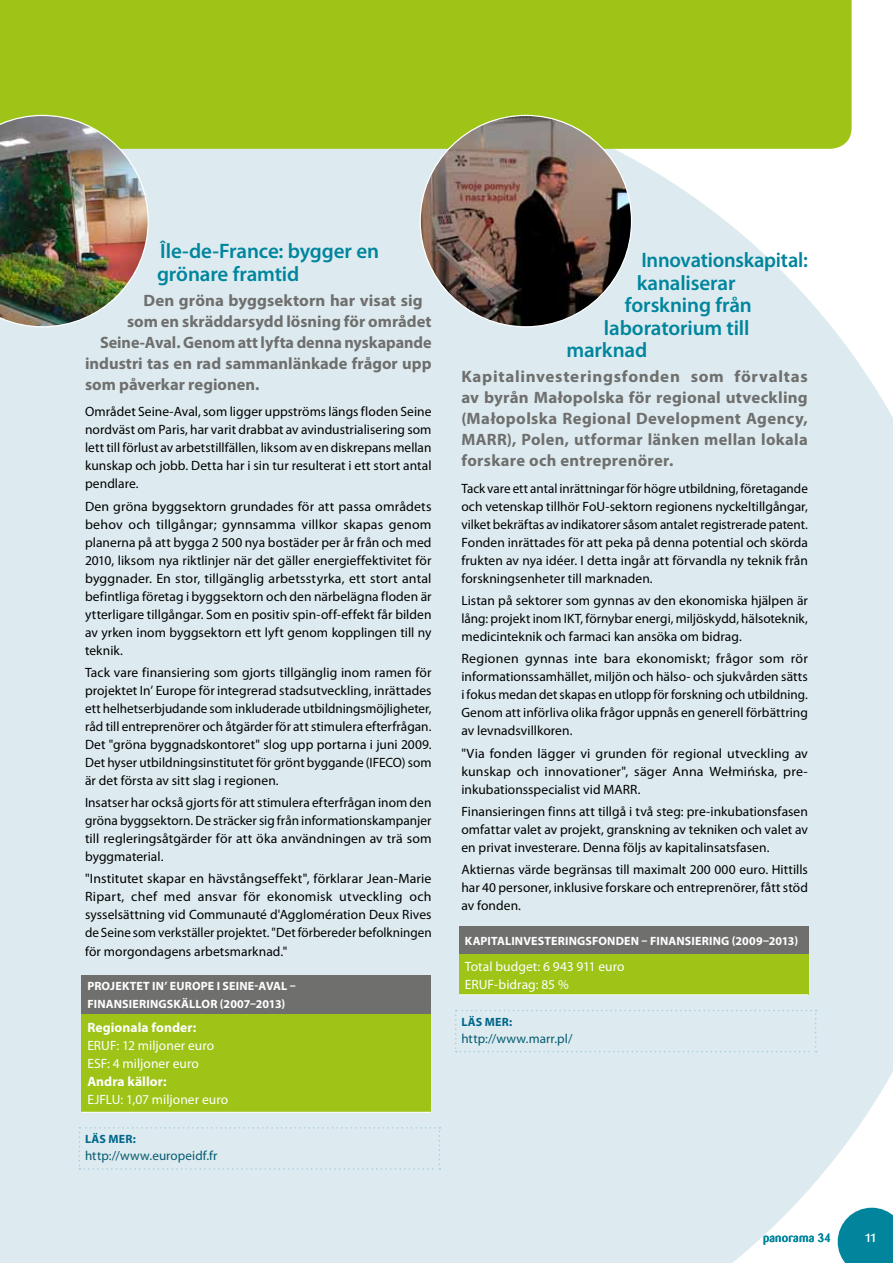
<style>
.page{position:relative;width:893px;height:1263px;background:#fff}
.page>*{position:absolute;margin:0;border:0;box-sizing:border-box;transform-origin:0 0}
.t1{font:600 21px/22.5px "Myriad Pro";letter-spacing:-.01em;color:#00859d}
.t2{font:700 16.5px/21px "Myriad Pro";color:#6f6f6e;text-align:justify}
.t3{font:13.5px/18px "Myriad Pro";letter-spacing:.005em;color:#000;text-align:justify}
.t4{font:13.5px/18px "Myriad Pro";letter-spacing:.005em;color:#fff}
.t5{font:700 13.5px "Myriad Pro";letter-spacing:.01em;color:#fff}
.t6{font:13.2px "Myriad Pro";letter-spacing:.005em;color:#055b70}
.t7{font:700 12px "Myriad Pro";letter-spacing:.015em;color:#fff}
.t8{font:700 12px "Myriad Pro";letter-spacing:.02em;color:#00668a}
.t9{font:500 12px "Barmeno";letter-spacing:.02em;color:#00859d}
.t10{font:500 12px "Barmeno";color:#fff}
</style>
<div class="page">
<div style="left:0;top:149px;width:893px;height:1114px;background:#ddebf0"></div>
<div style="left:0;top:0;width:852px;height:149px;background:#9dc417"></div>
<img style="left:0;top:115px;width:149px;height:212px">
<img style="left:420px;top:115px;width:211px;height:212px;border-radius:106px">
<svg style="left:838px;top:1208px;width:55px;height:55px;background:#1b92a7"></svg>
<div style="left:79px;top:1127px;width:361px;height:43px;background:#ddebf0"></div>
<div style="left:455px;top:1010px;width:362px;height:42px;background:#ddebf0"></div>
<div style="left:81px;top:975px;width:350px;height:39px;background:#6f6f6e"></div>
<div style="left:81px;top:1014px;width:350px;height:98px;background:#9dc417"></div>
<hr style="left:81px;top:1112px;width:350px;height:1px;background:#fff">
<div style="left:459px;top:926px;width:349px;height:29px;background:#6f6f6e"></div>
<div style="left:459px;top:955px;width:349px;height:40px;background:#9dc417"></div>
<hr style="left:459px;top:994px;width:349px;height:1px;background:#fff">
<h1 class="t1" style="left:157px;top:239px;width:224px">Île-de-France: bygger en grönare framtid</h1>
<p class="t2" style="left:144px;top:289px;width:281px">Den gröna byggsektorn har visat sig</p>
<p class="t2" style="left:127px;top:310px;width:306px">som en skräddarsydd lösning för området</p>
<p class="t2" style="left:100px;top:331px;width:333px">Seine-Aval. Genom att lyfta denna nyskapande</p>
<p class="t2" style="left:85px;top:352px;width:348px">industri tas en rad sammanlänkade frågor upp</p>
<p class="t2" style="left:85px;top:373px;width:176px">som påverkar regionen.</p>
<p class="t3" style="left:85px;top:403px;width:348px">Området Seine-Aval, som ligger uppströms längs floden Seine nordväst om Paris, har varit drabbat av avindustrialisering som lett till förlust av arbetstillfällen, liksom av en diskrepans mellan kunskap och jobb. Detta har i sin tur resulterat i ett stort antal pendlare.</p>
<p class="t3" style="left:85px;top:497px;width:348px">Den gröna byggsektorn grundades för att passa områdets behov och tillgångar; gynnsamma villkor skapas genom planerna på att bygga 2 500 nya bostäder per år från och med 2010, liksom nya riktlinjer när det gäller energieffektivitet för byggnader. En stor, tillgänglig arbetsstyrka, ett stort antal befintliga företag i byggsektorn och den närbelägna floden är ytterligare tillgångar. Som en positiv spin-off-effekt får bilden av yrken inom byggsektorn ett lyft genom kopplingen till ny teknik.</p>
<p class="t3" style="left:85px;top:663px;width:348px">Tack vare finansiering som gjorts tillgänglig inom ramen för projektet In’ Europe för integrerad stadsutveckling, inrättades ett helhetserbjudande som inkluderade utbildningsmöjligheter, råd till entreprenörer och åtgärder för att stimulera efterfrågan.<br>Det "gröna byggnadskontoret" slog upp portarna i juni 2009.<br>Det hyser utbildningsinstitutet för grönt byggande (IFECO) som är det första av sitt slag i regionen.</p>
<p class="t3" style="left:85px;top:793px;width:348px">Insatser har också gjorts för att stimulera efterfrågan inom den gröna byggsektorn. De sträcker sig från informationskampanjer till regleringsåtgärder för att öka användningen av trä som byggmaterial.</p>
<p class="t3" style="left:85px;top:870px;width:348px">"Institutet skapar en hävstångseffekt", förklarar Jean-Marie Ripart, chef med ansvar för ekonomisk utveckling och sysselsättning vid Communauté d'Agglomération Deux Rives de Seine som verkställer projektet. "Det förbereder befolkningen för morgondagens arbetsmarknad."</p>
<p class="t7" style="left:87px;top:978px;width:187px">Projektet In’ Europe i Seine-Aval</p>
<p class="t7" style="left:290px;top:978px;width:7px">–</p>
<p class="t7" style="left:87px;top:996px;width:199px">finansieringskällor (2007–2013)</p>
<p class="t5" style="left:87px;top:1019px;width:110px">Regionala fonder:</p>
<p class="t4" style="left:87px;top:1037px;width:128px">ERUF: 12 miljoner euro<br>ESF: 4 miljoner euro</p>
<p class="t5" style="left:87px;top:1073px;width:81px">Andra källor:</p>
<p class="t4" style="left:87px;top:1091px;width:142px">EJFLU: 1,07 miljoner euro</p>
<p class="t8" style="left:85px;top:1131px;width:33px">Läs mer</p>
<p class="t8" style="left:133px;top:1131px;width:5px">:</p>
<p class="t6" style="left:85px;top:1148px;width:134px">http://www.europeidf.fr</p>
<h1 class="t1" style="left:641px;top:248px;width:168px">Innovationskapital:</h1>
<h1 class="t1" style="left:637px;top:271px;width:100px">kanaliserar</h1>
<h1 class="t1" style="left:625px;top:293px;width:128px">forskning från</h1>
<h1 class="t1" style="left:604px;top:316px;width:147px">laboratorium till</h1>
<h1 class="t1" style="left:566px;top:338px;width:82px">marknad</h1>
<p class="t2" style="left:461px;top:366px;width:348px">Kapitalinvesteringsfonden som förvaltas av byrån Małopolska för regional utveckling (Małopolska Regional Development Agency, MARR), Polen, utformar länken mellan lokala forskare och entreprenörer.</p>
<p class="t3" style="left:461px;top:479px;width:348px">Tack vare ett antal inrättningar för högre utbildning, företagande och vetenskap tillhör FoU-sektorn regionens nyckeltillgångar, vilket bekräftas av indikatorer såsom antalet registrerade patent.<br>Fonden inrättades för att peka på denna potential och skörda frukten av nya idéer. I detta ingår att förvandla ny teknik från forskningsenheter till marknaden.</p>
<p class="t3" style="left:461px;top:591px;width:348px">Listan på sektorer som gynnas av den ekonomiska hjälpen är lång: projekt inom IKT, förnybar energi, miljöskydd, hälsoteknik, medicinteknik och farmaci kan ansöka om bidrag.</p>
<p class="t3" style="left:461px;top:650px;width:348px">Regionen gynnas inte bara ekonomiskt; frågor som rör informationssamhället, miljön och hälso- och sjukvården sätts i fokus medan det skapas en utlopp för forskning och utbildning.<br>Genom att införliva olika frågor uppnås en generell förbättring av levnadsvillkoren.</p>
<p class="t3" style="left:461px;top:744px;width:348px">"Via fonden lägger vi grunden för regional utveckling av kunskap och innovationer", säger Anna Wełmińska, pre&shy;inkubationsspecialist vid MARR.</p>
<p class="t3" style="left:461px;top:802px;width:348px">Finansieringen finns att tillgå i två steg: pre-inkubationsfasen omfattar valet av projekt, granskning av tekniken och valet av en privat investerare. Denna följs av kapitalinsatsfasen.</p>
<p class="t3" style="left:461px;top:860px;width:348px">Aktiernas värde begränsas till maximalt 200 000 euro. Hittills har 40 personer, inklusive forskare och entreprenörer, fått stöd av fonden.</p>
<p class="t7" style="left:465px;top:933px;width:9px">Kap</p>
<p class="t7" style="left:488px;top:933px;width:312px">italinvesteringsfonden – finansiering (2009–2013)</p>
<p class="t4" style="left:465px;top:957px;width:161px">Total budget: 6 943 911 euro<br>ERUF-bidrag: 85 %</p>
<p class="t8" style="left:461px;top:1014px;width:33px">Läs mer</p>
<p class="t8" style="left:509px;top:1014px;width:5px">:</p>
<p class="t6" style="left:461px;top:1030px;width:113px">http://www.marr.pl/</p>
<p class="t9" style="left:763px;top:1230px;width:69px">panorama 34</p>
<p class="t10" style="left:865px;top:1231px;width:13px">11</p>
</div>
